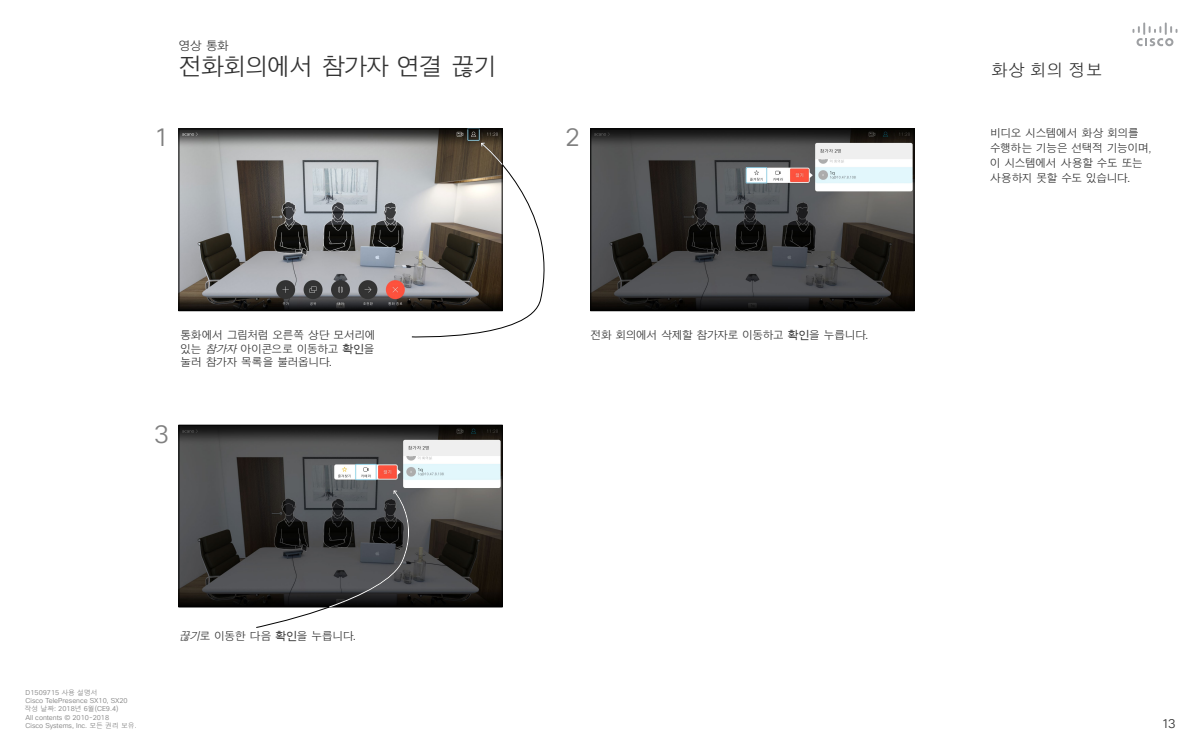
<style>
.page{position:relative;width:1200px;height:750px;background:#fff}
.page>*{position:absolute;margin:0;border:0;box-sizing:border-box;transform-origin:0 0}
.t1{font:25px "Cisco Sans KOR Light";color:#808080}
.t2{font:24.31px "Cisco Sans KOR Light";letter-spacing:-.09em;color:#333}
.t3{font:16.88px "Cisco Sans KOR Light";color:#333}
.t4{font:12.5px "Cisco Sans KOR Light";color:#333}
.t5{font:12.19px "Cisco Sans KOR Light";color:#333}
.t6{font:11.25px/15px "Cisco Sans KOR Light";letter-spacing:-.08em;color:#333}
.t7{font:6.88px/8.2px "Cisco Sans KOR Light";color:#808080}
.s1{font-style:italic}
.s2{font-family:"Cisco Sans KOR"}
.s3{font-family:"Cisco Sans";font-weight:200}
</style>
<div class="page">
<svg style="left:1132px;top:22px;width:46px;height:24px"></svg>
<img style="left:181px;top:131px;width:319px;height:178px">
<div style="left:179px;top:129px;width:323px;height:182px;border:1px solid #000"></div>
<img style="left:181px;top:427px;width:319px;height:178px">
<div style="left:179px;top:425px;width:323px;height:182px;border:1px solid #000"></div>
<img style="left:593px;top:131px;width:319px;height:178px">
<div style="left:591px;top:129px;width:323px;height:182px;border:1px solid #000"></div>
<svg style="left:411px;top:143px;width:134px;height:195px"></svg>
<svg style="left:256px;top:490px;width:165px;height:138px;background:#575859"></svg>
<p class="t5" style="left:179px;top:38px;width:52px">영상 통화</p>
<h2 class="t2" style="left:179px;top:50px;width:321px">전화회의에서 참가자 연결 끊기</h2>
<h1 class="t1" style="left:154px;top:121px;width:17px">1</h1>
<h1 class="t1" style="left:565px;top:121px;width:16px">2</h1>
<p class="t6" style="left:180px;top:329px;width:197px;line-height:13.5px;text-align:justify">통화에서 그림처럼 오른쪽 상단 모서리에 있는 <span class="s1">참가자</span> 아이콘으로 이동하고 <span class="s2">확인</span>을 눌러 참가자 목록을 불러옵니다.</p>
<p class="t6" style="left:591px;top:328px;width:279px">전화 회의에서 삭제할 참가자로 이동하고 <span class="s2">확인</span>을 누릅니다.</p>
<h1 class="t1" style="left:154px;top:418px;width:17px">3</h1>
<p class="t7" style="left:25px;top:688px;width:114px">D1509715 사용 설명서<br>Cisco TelePresence SX10, SX20 작성 날짜: 2018년 6월(CE9.4)<br>All contents © 2010-2018<br>Cisco Systems, Inc. 모든 권리 보유.</p>
<p class="t6" style="left:179px;top:628px;width:179px"><span class="s1">끊기</span>로 이동한 다음 <span class="s2">확인</span>을 누릅니다.</p>
<h3 class="t3" style="left:991px;top:59px;width:113px">화상 회의 정보</h3>
<p class="t6" style="left:990px;top:125px;width:163px">비디오 시스템에서 화상 회의를 수행하는 기능은 선택적 기능이며<span class="s3">, </span>이 시스템에서 사용할 수도 또는 사용하지 못할 수도 있습니다.</p>
<p class="t4" style="left:1162px;top:715px;width:15px">13</p>
</div>
